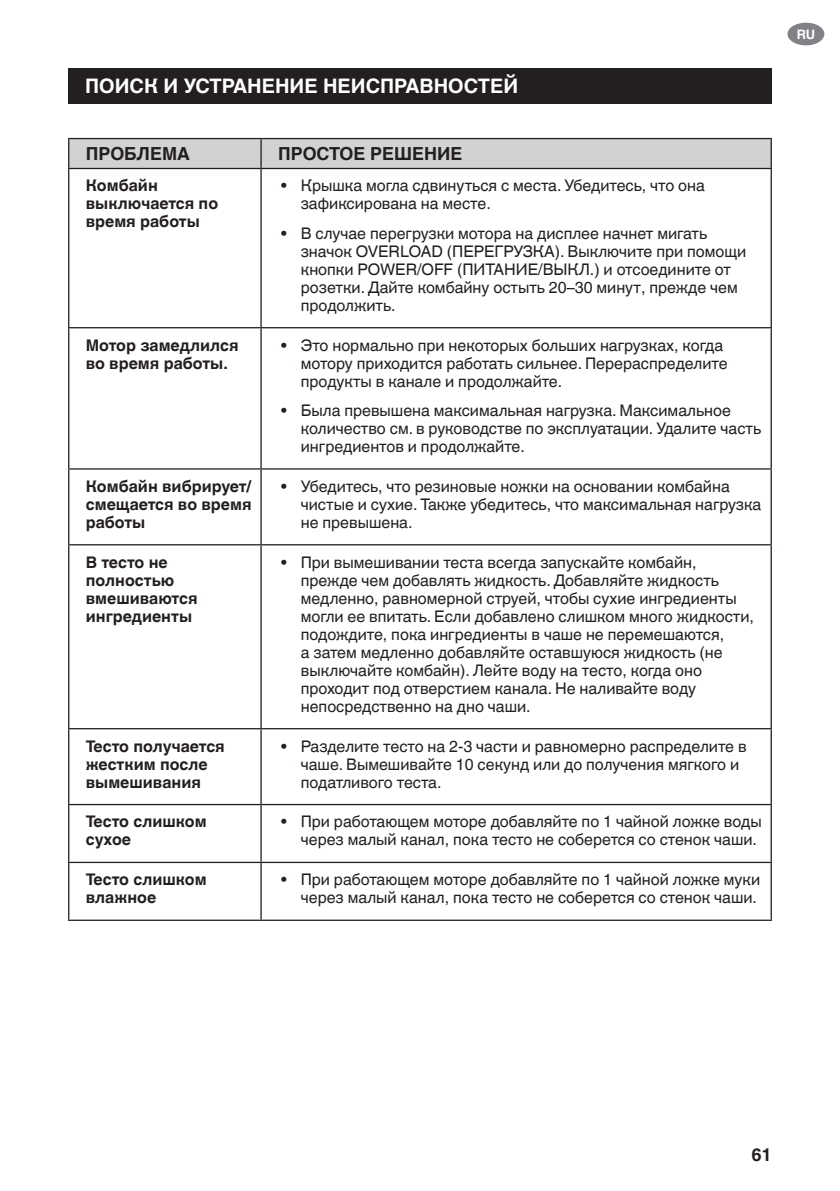
<style>
.page{position:relative;width:840px;height:1191px;background:#fff}
.page>*{position:absolute;margin:0;border:0;box-sizing:border-box;transform-origin:0 0}
.t1{font:700 20px "Helvetica World";color:#fff}
.t2{font:700 18px "Helvetica World";color:#231f20}
.t3{font:16px/18px "Helvetica World";color:#231f20}
.t4{font:700 16px/18px "Helvetica World";color:#231f20}
.t5{font:700 13px "Helvetica World";color:#fff}
</style>
<div class="page">
<div style="left:787px;top:23px;width:36px;height:22px;background:#808285;border-radius:50%"></div>
<div style="left:68px;top:68px;width:703px;height:36px;background:#231f20"></div>
<hr style="left:260px;top:469px;width:1px;height:75px;background:#231f20">
<hr style="left:68px;top:544px;width:193px;height:1px;background:#231f20">
<hr style="left:261px;top:544px;width:510px;height:1px;background:#231f20">
<hr style="left:260px;top:545px;width:1px;height:183px;background:#231f20">
<hr style="left:68px;top:728px;width:193px;height:1px;background:#231f20">
<hr style="left:261px;top:728px;width:510px;height:1px;background:#231f20">
<hr style="left:260px;top:729px;width:1px;height:75px;background:#231f20">
<hr style="left:68px;top:804px;width:193px;height:1px;background:#231f20">
<hr style="left:261px;top:804px;width:510px;height:1px;background:#231f20">
<hr style="left:260px;top:805px;width:1px;height:56px;background:#231f20">
<hr style="left:68px;top:861px;width:193px;height:2px;background:#231f20">
<hr style="left:261px;top:861px;width:510px;height:2px;background:#231f20">
<hr style="left:260px;top:863px;width:1px;height:56px;background:#231f20">
<hr style="left:68px;top:919px;width:193px;height:2px;background:#231f20">
<hr style="left:261px;top:919px;width:510px;height:2px;background:#231f20">
<hr style="left:68px;top:469px;width:1px;height:75px;background:#231f20">
<hr style="left:770px;top:469px;width:1px;height:75px;background:#231f20">
<hr style="left:68px;top:545px;width:1px;height:183px;background:#231f20">
<hr style="left:770px;top:545px;width:1px;height:183px;background:#231f20">
<hr style="left:68px;top:729px;width:1px;height:75px;background:#231f20">
<hr style="left:770px;top:729px;width:1px;height:75px;background:#231f20">
<hr style="left:68px;top:805px;width:1px;height:56px;background:#231f20">
<hr style="left:770px;top:805px;width:1px;height:56px;background:#231f20">
<hr style="left:68px;top:863px;width:1px;height:56px;background:#231f20">
<hr style="left:770px;top:863px;width:1px;height:56px;background:#231f20">
<hr style="left:68px;top:169px;width:1px;height:158px;background:#231f20">
<hr style="left:260px;top:169px;width:1px;height:158px;background:#231f20">
<hr style="left:770px;top:169px;width:1px;height:158px;background:#231f20">
<hr style="left:68px;top:327px;width:193px;height:1px;background:#231f20">
<hr style="left:68px;top:328px;width:1px;height:140px;background:#231f20">
<hr style="left:68px;top:468px;width:193px;height:1px;background:#231f20">
<hr style="left:261px;top:327px;width:510px;height:1px;background:#231f20">
<hr style="left:260px;top:328px;width:1px;height:140px;background:#231f20">
<hr style="left:770px;top:328px;width:1px;height:140px;background:#231f20">
<hr style="left:261px;top:468px;width:510px;height:1px;background:#231f20">
<hr style="left:68px;top:138px;width:193px;height:1px;background:#231f20">
<hr style="left:261px;top:138px;width:510px;height:1px;background:#231f20">
<svg style="left:68px;top:139px;width:703px;height:29px;background:#ceced0"></svg>
<hr style="left:261px;top:168px;width:510px;height:1px;background:#231f20">
<hr style="left:68px;top:168px;width:193px;height:1px;background:#231f20">
<p class="t1" style="left:85px;top:75px;width:434px">ПОИСК И УСТРАНЕНИЕ НЕИСПРАВНОСТЕЙ</p>
<p class="t2" style="left:86px;top:143px;width:106px">ПРОБЛЕМА</p>
<p class="t2" style="left:278px;top:143px;width:186px">ПРОСТОЕ РЕШЕНИЕ</p>
<p class="t4" style="left:86px;top:177px;width:134px">Комбайн выключается по время работы</p>
<p class="t3" style="left:300px;top:177px;width:405px;text-indent:-20px">• Крышка могла сдвинуться с места. Убедитесь, что она зафиксирована на месте.</p>
<p class="t3" style="left:300px;top:224px;width:447px;text-indent:-20px">• В случае перегрузки мотора на дисплее начнет мигать значок OVERLOAD (ПЕРЕГРУЗКА). Выключите при помощи кнопки POWER/OFF (ПИТАНИЕ/ВЫКЛ.) и отсоедините от розетки. Дайте комбайну остыть 20–30 минут, прежде чем продолжить.</p>
<p class="t4" style="left:86px;top:336px;width:154px">Мотор замедлился во время работы.</p>
<p class="t3" style="left:300px;top:336px;width:428px;text-indent:-20px">• Это нормально при некоторых больших нагрузках, когда мотору приходится работать сильнее. Перераспределите продукты в канале и продолжайте.</p>
<p class="t3" style="left:300px;top:401px;width:461px;text-indent:-20px">• Была превышена максимальная нагрузка. Максимальное количество см. в руководстве по эксплуатации. Удалите часть ингредиентов и продолжайте.</p>
<p class="t4" style="left:86px;top:477px;width:167px;text-align:justify">Комбайн вибрирует/ смещается во время работы</p>
<p class="t3" style="left:300px;top:477px;width:462px;text-indent:-20px">• Убедитесь, что резиновые ножки на основании комбайна чистые и сухие. Также убедитесь, что максимальная нагрузка не превышена.</p>
<p class="t4" style="left:86px;top:553px;width:113px">В тесто не полностью вмешиваются ингредиенты</p>
<p class="t3" style="left:300px;top:553px;width:454px;text-indent:-20px">• При вымешивании теста всегда запускайте комбайн, прежде чем добавлять жидкость. Добавляйте жидкость медленно, равномерной струей, чтобы сухие ингредиенты могли ее впитать. Если добавлено слишком много жидкости, подождите, пока ингредиенты в чаше не перемешаются,<br>а затем медленно добавляйте оставшуюся жидкость (не выключайте комбайн). Лейте воду на тесто, когда оно проходит под отверстием канала. Не наливайте воду непосредственно на дно чаши.</p>
<p class="t4" style="left:86px;top:737px;width:140px">Тесто получается жестким после вымешивания</p>
<p class="t3" style="left:300px;top:737px;width:447px;text-indent:-20px">• Разделите тесто на 2-3 части и равномерно распределите в чаше. Вымешивайте 10 секунд или до получения мягкого и податливого теста.</p>
<p class="t4" style="left:86px;top:813px;width:122px">Тесто слишком сухое</p>
<p class="t3" style="left:281px;top:813px;width:482px;text-align:right">• При работающем моторе добавляйте по 1 чайной ложке воды через малый канал, пока тесто не соберется со стенок чаши.</p>
<p class="t4" style="left:86px;top:870px;width:122px">Тесто слишком влажное</p>
<p class="t3" style="left:281px;top:870px;width:480px;text-align:right">• При работающем моторе добавляйте по 1 чайной ложке муки через малый канал, пока тесто не соберется со стенок чаши.</p>
<p class="t5" style="left:796px;top:27px;width:20px">RU</p>
<p class="t2" style="left:751px;top:1143px;width:22px">61</p>
</div>
